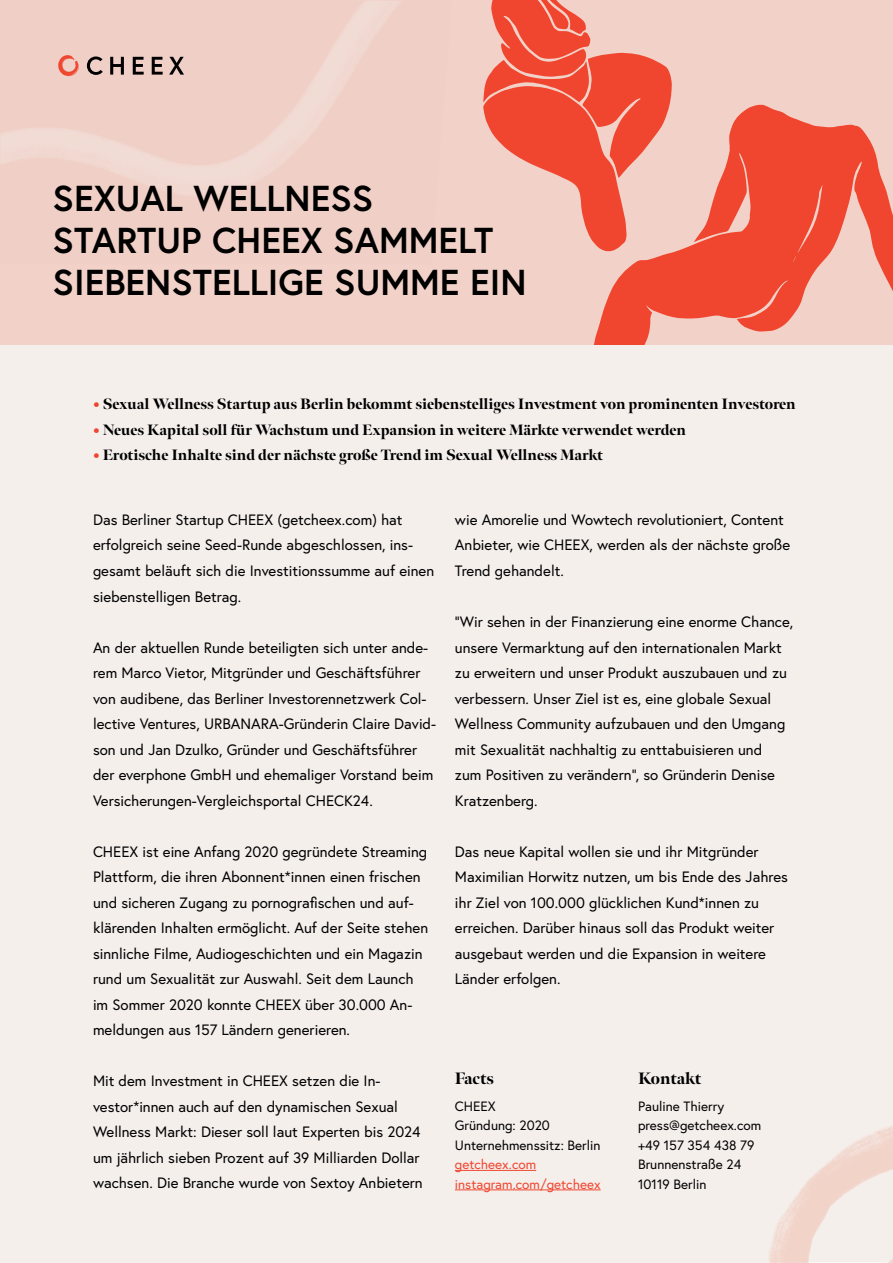
<style>
.page{position:relative;width:893px;height:1263px;background:#fff}
.page>*{position:absolute;margin:0;border:0;box-sizing:border-box;transform-origin:0 0}
.t1{font:700 36px/42px "Europa";color:#000}
.t2{font:900 16.5px "Meno Banner";letter-spacing:-.005em;color:#000}
.t3{font:15px/25.5px "Europa";color:#000}
.t4{font:900 15px "Meno Banner";color:#000}
.t5{font:13.5px/19.5px "Europa";color:#000}
.t6{font:13.5px/19.5px "Europa";color:#ef462f}
.s1{color:#f0452e}
</style>
<div class="page">
<div style="left:0;top:0;width:893px;height:345px;background:#f2d2c8"></div>
<svg style="left:483px;top:0;width:189px;height:240px"></svg>
<svg style="left:592px;top:105px;width:301px;height:240px;fill:#f0452e"></svg>
<img style="left:1px;top:56px;width:183px;height:108px">
<img style="left:225px;top:1px;width:156px;height:163px">
<img style="left:121px;top:164px;width:141px;height:22px">
<div style="left:0;top:345px;width:893px;height:917px;background:#f5efec"></div>
<img style="left:768px;top:1126px;width:125px;height:137px">
<hr style="left:455px;top:1170px;width:81px;height:1px;background:#ef462f">
<hr style="left:455px;top:1189px;width:146px;height:1px;background:#ef462f">
<svg style="left:87px;top:56px;width:16px;height:19px"></svg>
<svg style="left:110px;top:57px;width:14px;height:18px"></svg>
<svg style="left:133px;top:57px;width:11px;height:18px"></svg>
<svg style="left:152px;top:57px;width:11px;height:18px"></svg>
<svg style="left:169px;top:57px;width:15px;height:18px"></svg>
<svg style="left:58px;top:55px;width:22px;height:22px"></svg>
<h1 class="t1" style="left:53px;top:177px;width:475px">SEXUAL WELLNESS<br>STARTUP CHEEX SAMMELT<br>SIEBENSTELLIGE SUMME EIN</h1>
<p class="t4" style="left:93px;top:394px;width:704px"><span class="s1">•</span> Sexual Wellness Startup aus Berlin bekommt siebenstelliges Investment von prominenten Investoren</p>
<p class="t4" style="left:93px;top:420px;width:595px"><span class="s1">•</span> Neues Kapital soll für Wachstum und Expansion in weitere Märkte verwendet werden</p>
<p class="t4" style="left:93px;top:445px;width:512px"><span class="s1">•</span> Erotische Inhalte sind der nächste große Trend im Sexual Wellness Markt</p>
<p class="t3" style="left:93px;top:507px;width:343px">Das Berliner Startup CHEEX (getcheex.com) hat erfolgreich seine Seed-Runde abgeschlossen, ins&shy;gesamt beläuft sich die Investitionssumme auf einen siebenstelligen Betrag.</p>
<p class="t3" style="left:93px;top:634px;width:345px">An der aktuellen Runde beteiligten sich unter ande&shy;rem Marco Vietor, Mitgründer und Geschäftsführer von audibene, das Berliner Investorennetzwerk Col&shy;lective Ventures, URBANARA-Gründerin Claire David&shy;son und Jan Dzulko, Gründer und Geschäftsführer der everphone GmbH und ehemaliger Vorstand beim Versicherungen-Vergleichsportal CHECK24.</p>
<p class="t3" style="left:93px;top:838px;width:337px">CHEEX ist eine Anfang 2020 gegründete Streaming Plattform, die ihren Abonnent*innen einen frischen und sicheren Zugang zu pornografischen und auf&shy;klärenden Inhalten ermöglicht. Auf der Seite stehen sinnliche Filme, Audiogeschichten und ein Magazin rund um Sexualität zur Auswahl. Seit dem Launch im Sommer 2020 konnte CHEEX über 30.000 An&shy;meldungen aus 157 Ländern generieren.</p>
<p class="t3" style="left:93px;top:1068px;width:331px">Mit dem Investment in CHEEX setzen die In&shy;vestor*innen auch auf den dynamischen Sexual Wellness Markt: Dieser soll laut Experten bis 2024 um jährlich sieben Prozent auf 39 Milliarden Dollar wachsen. Die Branche wurde von Sextoy Anbietern</p>
<p class="t3" style="left:455px;top:507px;width:337px">wie Amorelie und Wowtech revolutioniert, Content<br>Anbieter, wie CHEEX, werden als der nächste große<br>Trend gehandelt.</p>
<p class="t3" style="left:455px;top:609px;width:340px">“Wir sehen in der Finanzierung eine enorme Chance, unsere Vermarktung auf den internationalen Markt zu erweitern und unser Produkt auszubauen und zu verbessern. Unser Ziel ist es, eine globale Sexual Wellness Community aufzubauen und den Umgang mit Sexualität nachhaltig zu enttabuisieren und<br>zum Positiven zu verändern”, so Gründerin Denise Kratzenberg.</p>
<p class="t3" style="left:455px;top:838px;width:335px">Das neue Kapital wollen sie und ihr Mitgründer Maximilian Horwitz nutzen, um bis Ende des Jahres ihr Ziel von 100.000 glücklichen Kund*innen zu erreichen. Darüber hinaus soll das Produkt weiter ausgebaut werden und die Expansion in weitere Länder erfolgen.</p>
<p class="t2" style="left:455px;top:1068px;width:40px">Facts</p>
<p class="t2" style="left:638px;top:1068px;width:65px">Kontakt</p>
<p class="t5" style="left:455px;top:1096px;width:147px">CHEEX<br>Gründung: 2020<br>Unternehmenssitz: Berlin</p>
<p class="t6" style="left:455px;top:1154px;width:147px">getcheex.com instagram.com/getcheex</p>
<p class="t5" style="left:638px;top:1096px;width:125px">Pauline Thierry press@getcheex.com +49 157 354 438 79<br>Brunnenstraße 24<br>10119 Berlin</p>
</div>
